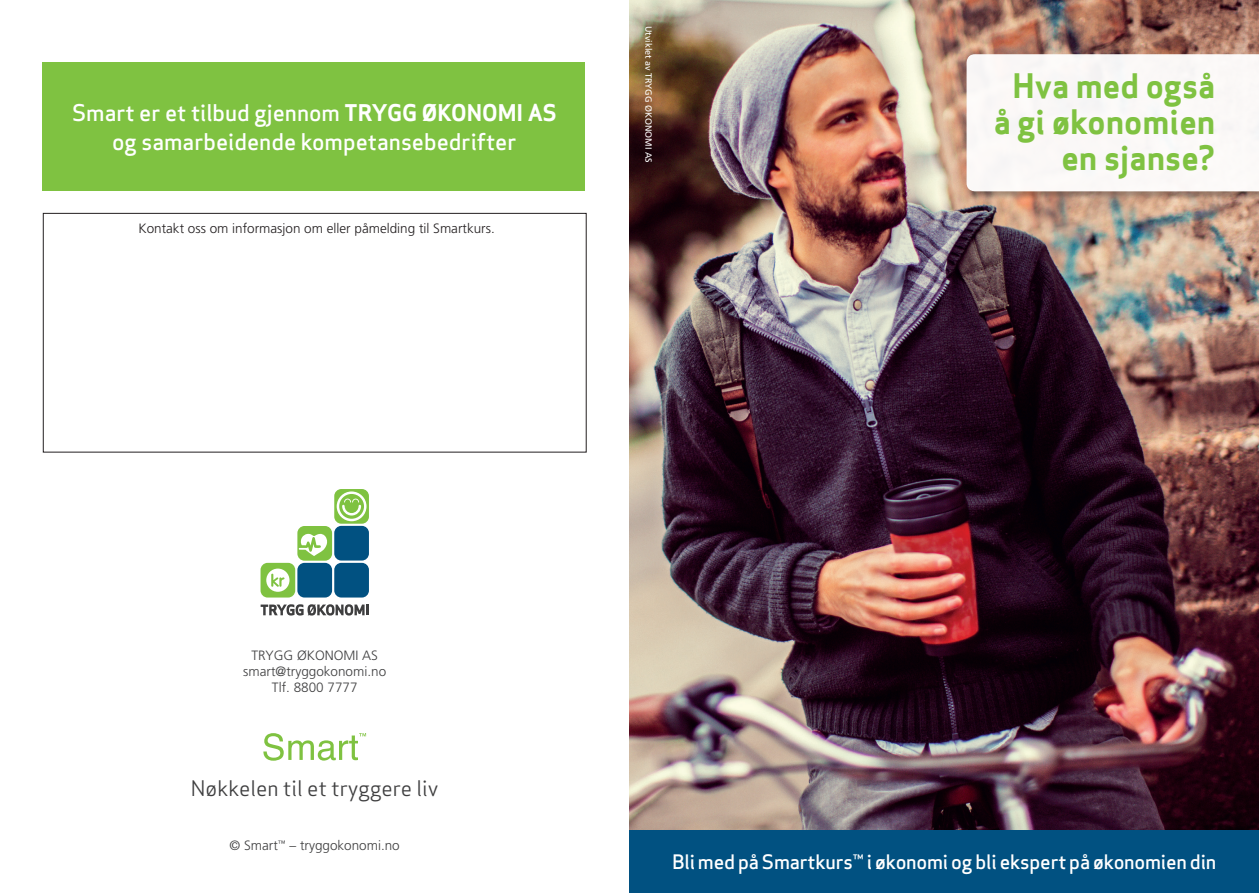
<style>
.page{position:relative;width:1259px;height:893px;background:#fff}
.page>*{position:absolute;margin:0;border:0;box-sizing:border-box;transform-origin:0 0}
.t1{font:700 33px/36px "Apex Sans";color:#7fc241;text-align:right}
.t2{font:500 22.5px/28.5px "Apex Sans";color:#fff;text-align:center}
.t3{font:21px "Apex Sans";color:#3e3e3f}
.t4{font:500 19.5px "Apex Sans";letter-spacing:-.01em;color:#fff}
.t5{font:300 13.5px "Frutiger";color:#3e3e3f}
.t6{font:300 13.5px "Frutiger";color:#231f20}
.t7{font:9px "Frutiger";color:#fff}
.s1{font-weight:700}
</style>
<div class="page">
<img style="left:629px;top:0;width:630px;height:830px">
<div style="left:966px;top:54px;width:293px;height:146px;background:#231f20;opacity:.35"></div>
<svg style="left:966px;top:54px;width:293px;height:137px"></svg>
<div style="left:629px;top:830px;width:630px;height:63px;background:#015181"></div>
<svg style="left:263px;top:733px;width:103px;height:28px"></svg>
<div style="left:297px;top:526px;width:35px;height:35px;background:#7fc241;border-radius:7px"></div>
<div style="left:334px;top:489px;width:35px;height:35px;background:#7fc241;border-radius:7px"></div>
<svg style="left:298px;top:534px;width:29px;height:22px"></svg>
<div style="left:334px;top:563px;width:35px;height:34px;background:#015181;border-radius:7px"></div>
<div style="left:334px;top:526px;width:35px;height:35px;background:#015181;border-radius:7px"></div>
<div style="left:297px;top:563px;width:35px;height:34px;background:#015181;border-radius:7px"></div>
<svg style="left:337px;top:491px;width:29px;height:30px"></svg>
<svg style="left:261px;top:604px;width:108px;height:12px"></svg>
<div style="left:260px;top:563px;width:35px;height:34px;background:#7fc241;border-radius:7px"></div>
<div style="left:266px;top:569px;width:23px;height:23px;background:#fff;border-radius:50%"></div>
<svg style="left:271px;top:574px;width:13px;height:13px"></svg>
<div style="left:43px;top:62px;width:542px;height:129px;background:#7fc241"></div>
<div style="left:43px;top:213px;width:543px;height:239px;border:1px solid #231f20"></div>
<p class="t2" style="left:72px;top:96px;width:486px">Smart er et tilbud gjennom <span class="s1">TRYGG ØKONOMI AS </span>og samarbeidende kompetansebedrifter</p>
<p class="t6" style="left:138px;top:221px;width:358px">Kontakt oss om informasjon om eller påmelding til Smartkurs.</p>
<p class="t7" style="left:654px;top:26px;width:139px;rotate:90deg">Utviklet av TRYGG ØKONOMI AS</p>
<p class="t1" style="left:1012px;top:68px;width:204px">Hva med også</p>
<p class="t1" style="left:993px;top:104px;width:223px">å gi økonomien en sjanse?</p>
<p class="t5" style="left:251px;top:648px;width:128px">TRYGG ØKONOMI AS</p>
<p class="t5" style="left:243px;top:664px;width:144px">smart@tryggokonomi.no</p>
<p class="t5" style="left:272px;top:680px;width:87px">Tlf. 8800 7777</p>
<p class="t3" style="left:191px;top:772px;width:249px">Nøkkelen til et tryggere liv</p>
<p class="t5" style="left:230px;top:838px;width:172px">© Smart<sup>™</sup> – tryggokonomi.no</p>
<p class="t4" style="left:672px;top:844px;width:546px">Bli med på Smartkurs™ i økonomi og bli ekspert på økonomien din</p>
</div>
